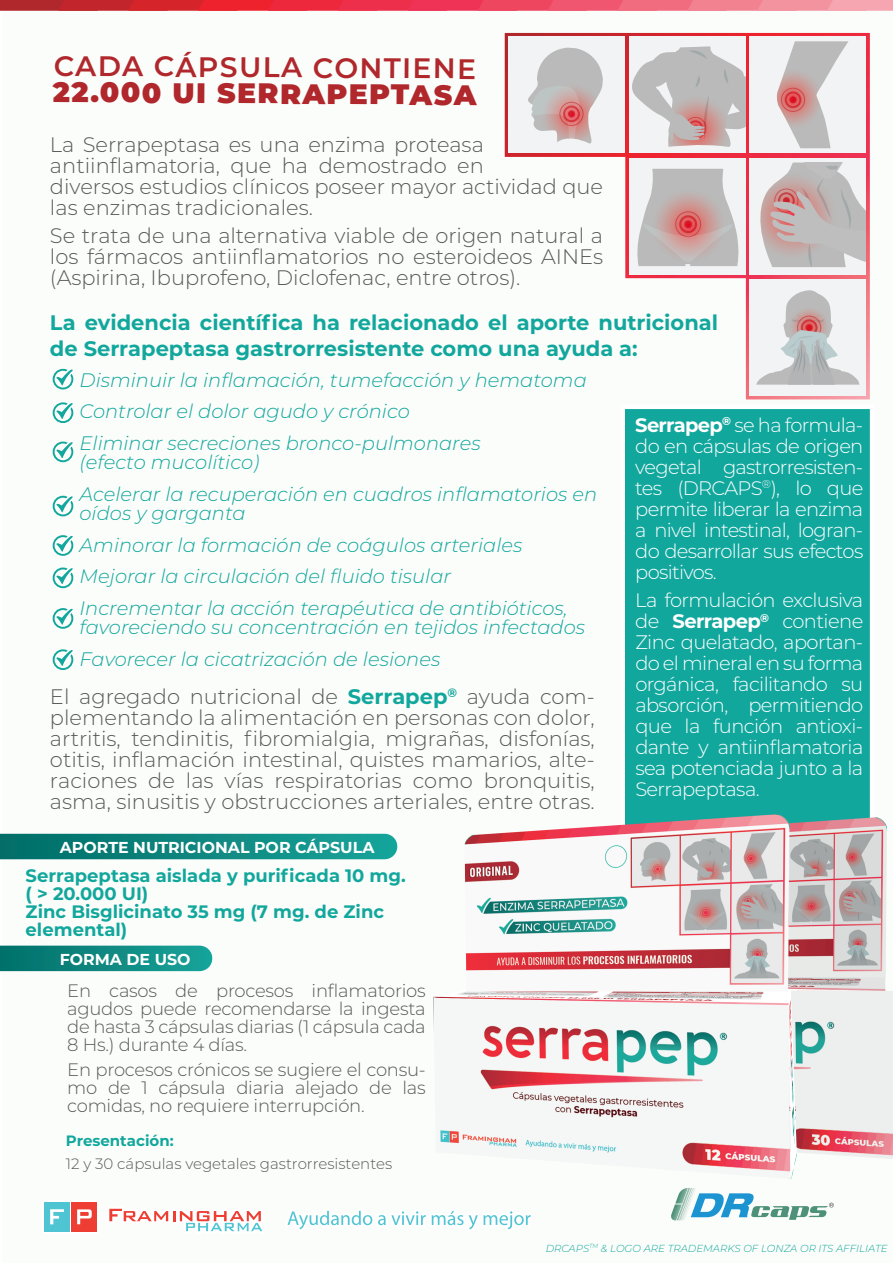
<style>
.page{position:relative;width:893px;height:1263px;background:#fff}
.page>*{position:absolute;margin:0;border:0;box-sizing:border-box;transform-origin:0 0}
.t1{font:900 28.2px "Montserrat";letter-spacing:.04em;color:#b0272c}
.t2{font:600 28.2px "Montserrat";letter-spacing:.04em;color:#b0272c}
.t3{font:300 21px/21px "Montserrat";color:#57585a;text-align:justify}
.t4{font:700 21px/25.2px "Montserrat";color:#12a79d}
.t5{font:italic 300 19.5px/31.5px "Montserrat";color:#12a79d}
.t6{font:300 19.5px/21px "Montserrat";letter-spacing:-.035em;color:#fff;text-align:justify}
.t7{font:300 18px/18px "Montserrat";letter-spacing:-.015em;color:#57585a;text-align:justify}
.t8{font:700 18px/18px "Montserrat";color:#12a79d}
.t9{font:700 15.9px "Montserrat";color:#fff}
.t10{font:300 15px "Montserrat";color:#57585a}
.t11{font:700 15px "Montserrat";color:#12a79d}
.t12{font:italic 300 10.2px "Montserrat";color:#12a79d}
.s1{font-weight:700}
.s2{font-weight:700;color:#12a79d}
</style>
<div class="page">
<div style="left:3px;top:0;width:890px;height:1263px;background:#fbfdfa"></div>
<svg style="left:505px;top:33px;width:365px;height:366px"></svg>
<div style="left:508px;top:37px;width:117px;height:116px;background:#f2f3f4"></div>
<div style="left:629px;top:37px;width:116px;height:116px;background:#f2f3f4"></div>
<div style="left:750px;top:37px;width:116px;height:116px;background:#f2f3f4"></div>
<div style="left:629px;top:158px;width:116px;height:116px;background:#f2f3f4"></div>
<div style="left:750px;top:158px;width:116px;height:116px;background:#f2f3f4"></div>
<div style="left:750px;top:279px;width:116px;height:117px;background:#f2f3f4"></div>
<svg style="left:528px;top:48px;width:75px;height:96px"></svg>
<svg style="left:776px;top:41px;width:72px;height:107px"></svg>
<svg style="left:632px;top:46px;width:114px;height:101px"></svg>
<svg style="left:760px;top:163px;width:106px;height:104px"></svg>
<svg style="left:637px;top:169px;width:102px;height:97px;background:#c8b6b5"></svg>
<svg style="left:756px;top:290px;width:103px;height:95px"></svg>
<div style="left:53px;top:369px;width:20px;height:20px;border:2px solid #12a79d;border-radius:50%"></div>
<svg style="left:55px;top:368px;width:19px;height:19px"></svg>
<div style="left:53px;top:402px;width:20px;height:21px;border:2px solid #12a79d;border-radius:50%"></div>
<svg style="left:55px;top:402px;width:19px;height:18px"></svg>
<div style="left:53px;top:442px;width:20px;height:20px;border:2px solid #12a79d;border-radius:50%"></div>
<svg style="left:55px;top:441px;width:19px;height:19px"></svg>
<div style="left:53px;top:496px;width:20px;height:20px;border:2px solid #12a79d;border-radius:50%"></div>
<svg style="left:55px;top:495px;width:19px;height:19px"></svg>
<div style="left:53px;top:535px;width:20px;height:21px;border:2px solid #12a79d;border-radius:50%"></div>
<svg style="left:55px;top:535px;width:19px;height:18px"></svg>
<div style="left:53px;top:567px;width:20px;height:21px;border:2px solid #12a79d;border-radius:50%"></div>
<svg style="left:55px;top:567px;width:19px;height:19px"></svg>
<div style="left:53px;top:608px;width:20px;height:21px;border:2px solid #12a79d;border-radius:50%"></div>
<svg style="left:55px;top:608px;width:19px;height:18px"></svg>
<div style="left:53px;top:649px;width:20px;height:21px;border:2px solid #12a79d;border-radius:50%"></div>
<svg style="left:55px;top:649px;width:19px;height:18px"></svg>
<svg style="left:0;top:0;width:893px;height:11px;background:#e64e5f"></svg>
<div style="left:625px;top:409px;width:245px;height:397px;background:#12a79d"></div>
<svg style="left:0;top:834px;width:397px;height:25px;background:#0e8880"></svg>
<svg style="left:0;top:946px;width:212px;height:25px;background:#0f8a82"></svg>
<svg style="left:671px;top:1192px;width:163px;height:28px"></svg>
<svg style="left:44px;top:1231px;width:25px;height:1px"></svg>
<svg style="left:69px;top:1202px;width:28px;height:30px"></svg>
<svg style="left:109px;top:1208px;width:154px;height:24px"></svg>
<svg style="left:287px;top:1210px;width:244px;height:20px"></svg>
<div style="left:44px;top:1202px;width:26px;height:29px;background:#4fc4d2"></div>
<div style="left:72px;top:1202px;width:25px;height:29px;background:#ee3e34"></div>
<svg style="left:50px;top:1204px;width:42px;height:25px"></svg>
<img style="left:433px;top:806px;width:460px;height:386px">
<h1 class="t2" style="left:54px;top:47px;width:424px">CADA CÁPSULA CONTIENE</h1>
<h1 class="t1" style="left:53px;top:72px;width:425px">22.000 UI SERRAPEPTASA</h1>
<p class="t3" style="left:50px;top:133px;width:555px;text-align:left">La Serrapeptasa es una enzima proteasa antiinflamatoria, que ha demostrado en<br>diversos estudios clínicos poseer mayor actividad que las enzimas tradicionales.</p>
<p class="t3" style="left:50px;top:224px;width:555px">Se trata de una alternativa viable de origen natural a los fármacos antiinflamatorios no esteroideos AINEs (Aspirina, Ibuprofeno, Diclofenac, entre otros).</p>
<p class="t4" style="left:50px;top:309px;width:670px">La evidencia científica ha relacionado el aporte nutricional de Serrapeptasa gastrorresistente como una ayuda a:</p>
<p class="t5" style="left:80px;top:364px;width:509px">Disminuir la inflamación, tumefacción y hematoma<br>Controlar el dolor agudo y crónico<br>Eliminar secreciones bronco-pulmonares</p>
<p class="t5" style="left:80px;top:446px;width:519px">(efecto mucolítico)<br>Acelerar la recuperación en cuadros inflamatorios en</p>
<p class="t5" style="left:80px;top:497px;width:490px">oídos y garganta<br>Aminorar la formación de coágulos arteriales Mejorar la circulación del fluido tisular Incrementar la acción terapéutica de antibióticos,</p>
<p class="t5" style="left:80px;top:611px;width:507px">favoreciendo su concentración en tejidos infectados<br>Favorecer la cicatrización de lesiones</p>
<p class="t6" style="left:635px;top:413px;width:230px"><span class="s1">Serrapep</span><sup>®</sup> se ha formula&shy;do en cápsulas de origen vegetal gastrorresisten&shy;tes (DRCAPS<sup>®</sup>), lo que permite liberar la enzima a nivel intestinal, logran&shy;do desarrollar sus efectos positivos.</p>
<p class="t6" style="left:635px;top:589px;width:230px">La formulación exclusiva de <span class="s1">Serrapep</span><sup>®</sup> contiene Zinc quelatado, aportan&shy;do el mineral en su forma orgánica, facilitando su absorción, permitiendo que la función antioxi&shy;dante y antiinflamatoria sea potenciada junto a la Serrapeptasa.</p>
<p class="t3" style="left:50px;top:686px;width:546px">El agregado nutricional de <span class="s2">Serrapep</span><sup>®</sup> ayuda com&shy;plementando la alimentación en personas con dolor, artritis, tendinitis, fibromialgia, migrañas, disfonías, otitis, inflamación intestinal, quistes mamarios, alte&shy;raciones de las vías respiratorias como bronquitis, asma, sinusitis y obstrucciones arteriales, entre otras.</p>
<p class="t9" style="left:60px;top:836px;width:316px">APORTE NUTRICIONAL POR CÁPSULA</p>
<p class="t8" style="left:26px;top:866px;width:382px">Serrapeptasa aislada y purificada 10 mg. ( &gt; 20.000 UI)<br>Zinc Bisglicinato 35 mg (7 mg. de Zinc elemental)</p>
<p class="t9" style="left:60px;top:948px;width:132px">FORMA DE USO</p>
<p class="t7" style="left:67px;top:981px;width:360px">En casos de procesos inflamatorios agudos puede recomendarse la ingesta de hasta 3 cápsulas diarias (1 cápsula cada 8 Hs.) durante 4 días.</p>
<p class="t7" style="left:67px;top:1060px;width:360px">En procesos crónicos se sugiere el consu&shy;mo de 1 cápsula diaria alejado de las comidas, no requiere interrupción.</p>
<p class="t11" style="left:66px;top:1130px;width:109px">Presentación:</p>
<p class="t10" style="left:66px;top:1153px;width:328px">12 y 30 cápsulas vegetales gastrorresistentes</p>
<p class="t12" style="left:546px;top:1241px;width:343px">DRCAPS<sup>TM</sup> &amp; LOGO ARE TRADEMARKS OF LONZA OR ITS AFFILIATE</p>
</div>
